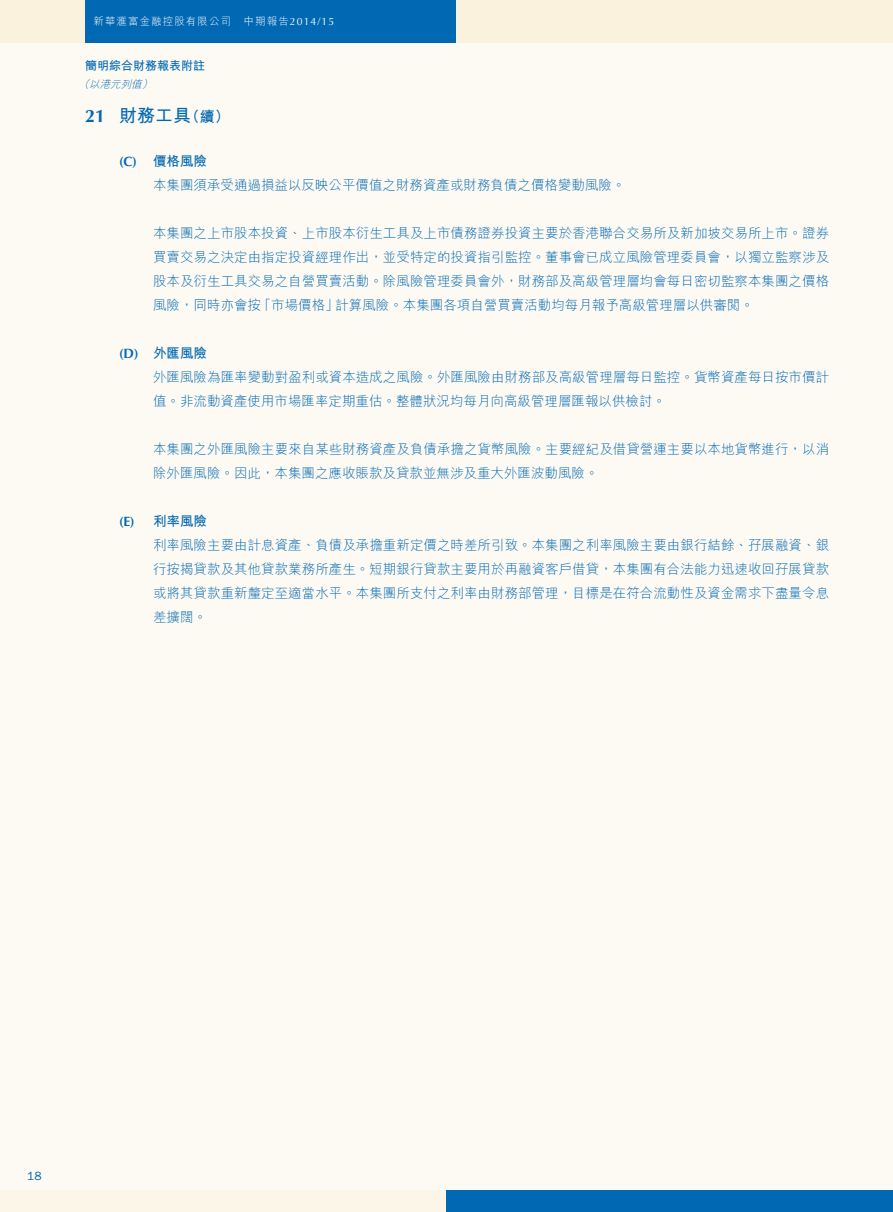
<style>
.page{position:relative;width:893px;height:1212px;background:#fdfaf3}
.page>*{position:absolute;margin:0;border:0;box-sizing:border-box;transform-origin:0 0}
.t1{font:18px "M Hei HK Bold B5 pc H";color:#0168b3}
.t2{font:13.5px/24px "M Hei HK Light B5 pc H";color:#0168b3}
.t3{font:12px "M Hei HK Bold B5 pc H";color:#0168b3}
.t4{font:12px "Franklin Gothic";color:#0168b3}
.t5{font:10.5px "M Hei HK Light B5 pc H";letter-spacing:.1em;color:#fff}
.t6{font:italic 10.5px "M Hei HK Light B5 pc H";color:#0168b3}
.s1{font-family:"Optima"}
.s2{font-family:"Optima";font-weight:700}
.s3{font-size:15px}
.s4{font-family:"M Hei HK Bold B5 pc H"}
</style>
<div class="page">
<div style="left:0;top:0;width:85px;height:43px;background:#fbf2dd"></div>
<div style="left:85px;top:0;width:371px;height:43px;background:#0168b3"></div>
<div style="left:456px;top:0;width:437px;height:43px;background:#fbf2dd"></div>
<div style="left:0;top:1191px;width:446px;height:21px;background:#fcf6e9"></div>
<div style="left:446px;top:1191px;width:447px;height:21px;background:#0168b3"></div>
<p class="t5" style="left:94px;top:17px;width:242px">新華滙富金融控股有限公司　中期報告<span class="s1">2014/15</span></p>
<p class="t3" style="left:85px;top:61px;width:121px">簡明綜合財務報表附註</p>
<p class="t6" style="left:79px;top:81px;width:78px">（以港元列值）</p>
<p class="t1" style="left:85px;top:109px;width:146px"><span class="s2">21</span> 財務工具<span class="s3">（續）</span></p>
<p class="t2" style="left:153px;top:151px;width:474px;text-indent:-34px"><span class="s2">(C)</span> <span class="s4">價格風險<br></span>本集團須承受通過損益以反映公平價值之財務資產或財務負債之價格變動風險。</p>
<p class="t2" style="left:153px;top:223px;width:678px;text-align:justify">本集團之上市股本投資、上市股本衍生工具及上市債務證券投資主要於香港聯合交易所及新加坡交易所上市。證券買賣交易之決定由指定投資經理作出，並受特定的投資指引監控。董事會已成立風險管理委員會，以獨立監察涉及股本及衍生工具交易之自營買賣活動。除風險管理委員會外，財務部及高級管理層均會每日密切監察本集團之價格風險，同時亦會按「市場價格」計算風險。本集團各項自營買賣活動均每月報予高級管理層以供審閱。</p>
<p class="t2" style="left:153px;top:343px;width:678px;text-indent:-34px"><span class="s2">(D)</span> <span class="s4">外匯風險<br></span>外匯風險為匯率變動對盈利或資本造成之風險。外匯風險由財務部及高級管理層每日監控。貨幣資產每日按市價計值。非流動資產使用市場匯率定期重估。整體狀況均每月向高級管理層匯報以供檢討。</p>
<p class="t2" style="left:153px;top:439px;width:678px">本集團之外匯風險主要來自某些財務資產及負債承擔之貨幣風險。主要經紀及借貸營運主要以本地貨幣進行，以消除外匯風險。因此，本集團之應收賬款及貸款並無涉及重大外匯波動風險。</p>
<p class="t2" style="left:153px;top:511px;width:678px;text-indent:-34px"><span class="s2">(E)</span> <span class="s4">利率風險<br></span>利率風險主要由計息資產、負債及承擔重新定價之時差所引致。本集團之利率風險主要由銀行結餘、孖展融資、銀行按揭貸款及其他貸款業務所產生。短期銀行貸款主要用於再融資客戶借貸，本集團有合法能力迅速收回孖展貸款或將其貸款重新釐定至適當水平。本集團所支付之利率由財務部管理，目標是在符合流動性及資金需求下盡量令息差擴闊。</p>
<p class="t4" style="left:27px;top:1171px;width:16px">18</p>
</div>
